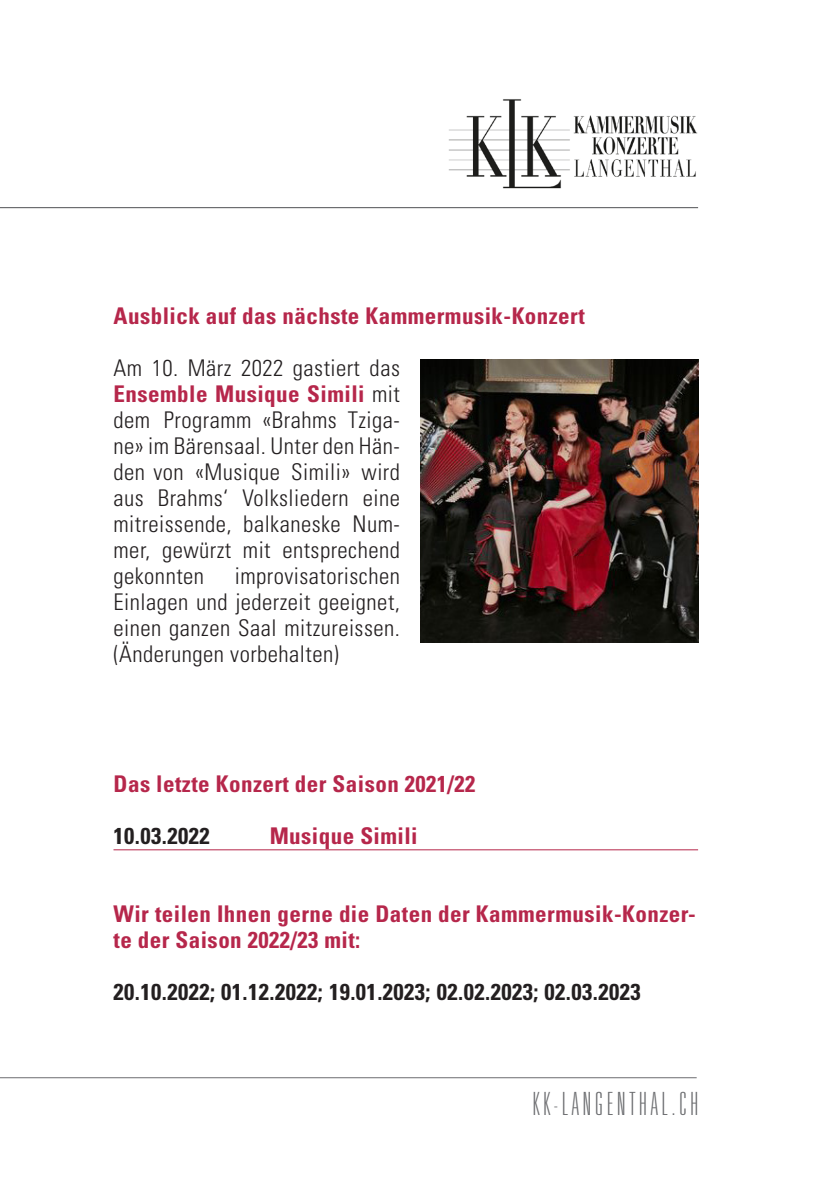
<style>
.page{position:relative;width:840px;height:1191px;background:#fff}
.page>*{position:absolute;margin:0;border:0;box-sizing:border-box;transform-origin:0 0}
.t1{font:100 ultra-condensed 32px "Univers";letter-spacing:.13em;color:#6c6d70}
.ohne{font:300 condensed 23px/26px "Univers";letter-spacing:.02em;color:#231f20;text-align:justify}
.Linierung{font:700 condensed 23px/26px "Univers";letter-spacing:.02em;color:#b6274b}
.Linierung-2{font:700 condensed 23px "Univers";letter-spacing:.02em;color:#231f20}
.s1{font-weight:700;color:#b6274b}
</style>
<div class="page">
<img style="left:420px;top:360px;width:277px;height:282px">
<hr style="left:0;top:207px;width:697px;height:1px;background:#6c6d70">
<hr style="left:0;top:1077px;width:696px;height:1px;background:#6c6d70">
<hr style="left:113px;top:849px;width:584px;height:1px;background:#b6274b">
<img style="left:448px;top:99px;width:250px;height:90px">
<p class="Linierung" style="left:113px;top:302px;width:472px">Ausblick auf das nächste Kammermusik-Konzert</p>
<p class="ohne" style="left:113px;top:355px;width:288px">Am 10. März 2022 gastiert das <span class="s1">Ensemble Musique Simili</span> mit dem Programm «Brahms Tziga&shy;ne» im Bärensaal. Unter den Hän&shy;den von «Musique Simili» wird aus Brahms‘ Volksliedern eine mitreissende, balkaneske Num&shy;mer, gewürzt mit entsprechend gekonnten</p>
<p class="ohne" style="left:113px;top:563px;width:288px;text-indent:121px">improvisatorischen Einlagen und jederzeit geeignet, einen ganzen Saal mitzureissen. (Änderungen vorbehalten)</p>
<p class="Linierung" style="left:113px;top:770px;width:363px">Das letzte Konzert der Saison 2021/22</p>
<p class="Linierung-2" style="left:113px;top:821px;width:98px">10.03.2022</p>
<p class="Linierung" style="left:269px;top:822px;width:149px">Musique Simili</p>
<p class="Linierung" style="left:113px;top:900px;width:583px">Wir teilen Ihnen gerne die Daten der Kammermusik-Konzer&shy;te der Saison 2022/23 mit:</p>
<p class="Linierung-2" style="left:113px;top:977px;width:528px">20.10.2022; 01.12.2022; 19.01.2023; 02.02.2023; 02.03.2023</p>
<h1 class="t1" style="left:532px;top:1087px;width:167px">KK-LANGENTHAL.CH</h1>
</div>
